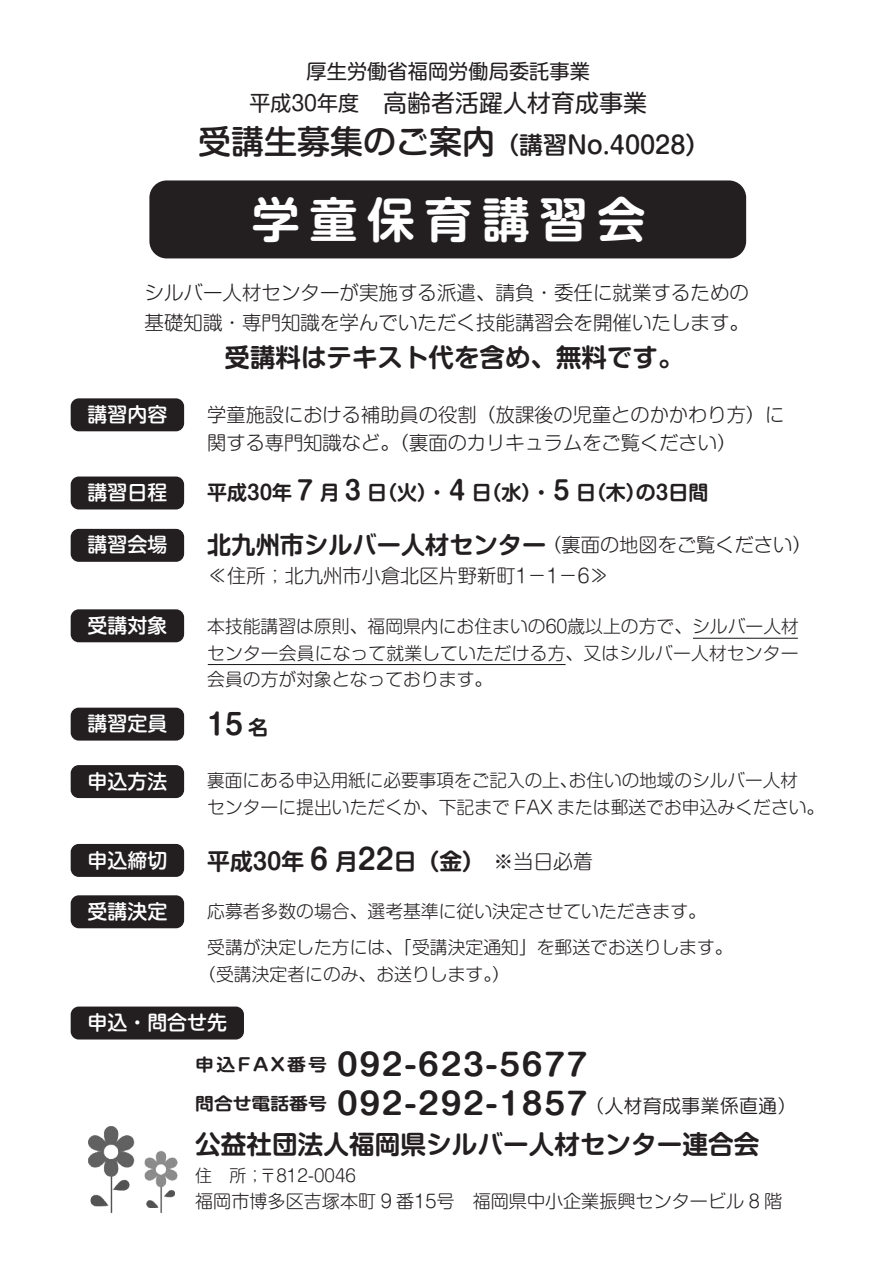
<style>
.page{position:relative;width:893px;height:1263px;background:#fff}
.page>*{position:absolute;margin:0;border:0;box-sizing:border-box;transform-origin:0 0}
.t1{font:700 48px "Shin M Go Pro De";letter-spacing:.2em;color:#fff}
.t2{font:700 30px "Shin M Go Pro De";letter-spacing:.05em;color:#231f20;scale:1.1 1}
.t3{font:700 28.5px "Shin M Go Pro De";color:#231f20}
.t4{font:700 25.65px "Shin M Go Pro De";color:#231f20}
.t5{font:700 25.5px "Shin M Go Pro De";color:#231f20}
.t6{font:700 24.15px "Shin M Go Pro De";color:#231f20}
.t7{font:500 24px "Shin M Go Pro";color:#231f20}
.t8{font:24px "Shin M Go Pro";color:#231f20}
.t9{font:700 22.8px "Shin M Go Pro De";color:#231f20}
.t10{font:20.25px "Shin M Go Pro";color:#231f20}
.t11{font:500 19.95px "Shin M Go Pro";color:#fff}
.t12{font:700 19.95px "Shin M Go Pro De";color:#231f20}
.t13{font:300 19.5px/29.7px "Shin M Go Pro";color:#231f20}
.t14{font:300 19.2px/28.3px "Shin M Go Pro";color:#231f20}
.t15{font:300 18.15px "Shin M Go Pro";color:#231f20}
.t16{font:300 17.85px/26.2px "Shin M Go Pro";color:#231f20}
.t17{font:300 17.1px "Shin M Go Pro";color:#231f20}
.t18{font:700 17.1px "Shin M Go Pro De";color:#231f20;scale:1.1 1}
.t19{font:700 17.1px "Shin M Go Pro De";letter-spacing:.125em;color:#231f20;scale:1.1 1}
.s1{font-size:21px}
.s2{font-size:33px}
.s3{font-size:25.65px}
.s4{font-size:19.95px}
.s5{font-size:28.5px}
.s6{font-family:"Shin M Go Pro";font-weight:300;font-size:19.95px}
.s7{font-family:"Seurat Pro M";font-weight:400;font-size:19.2px}
</style>
<div class="page">
<div style="left:71px;top:398px;width:113px;height:33px;background:#231f20;border-radius:8px"></div>
<div style="left:71px;top:476px;width:113px;height:33px;background:#231f20;border-radius:8px"></div>
<div style="left:71px;top:529px;width:113px;height:33px;background:#231f20;border-radius:8px"></div>
<div style="left:71px;top:609px;width:113px;height:33px;background:#231f20;border-radius:8px"></div>
<div style="left:71px;top:708px;width:113px;height:33px;background:#231f20;border-radius:8px"></div>
<div style="left:71px;top:765px;width:113px;height:33px;background:#231f20;border-radius:8px"></div>
<div style="left:71px;top:844px;width:113px;height:33px;background:#231f20;border-radius:8px"></div>
<div style="left:71px;top:895px;width:113px;height:33px;background:#231f20;border-radius:8px"></div>
<div style="left:71px;top:1006px;width:173px;height:33px;background:#231f20;border-radius:8px"></div>
<img style="left:89px;top:1126px;width:89px;height:87px">
<div style="left:149px;top:180px;width:597px;height:78px;background:#231f20;border-radius:17px"></div>
<hr style="left:693px;top:638px;width:105px;height:1px;background:#231f20">
<hr style="left:208px;top:664px;width:358px;height:1px;background:#231f20">
<p class="t10" style="left:307px;top:55px;width:285px">厚生労働省福岡労働局委託事業</p>
<h3 class="t8" style="left:249px;top:84px;width:399px"><span class="s1">平成30年度</span>　高齢者活躍人材育成事業</h3>
<h3 class="t7" style="left:198px;top:126px;width:513px"><span class="s2">受講生募集のご案内</span>（講習No.40028）</h3>
<h1 class="t1" style="left:252px;top:181px;width:395px">学童保育講習会</h1>
<p class="t13" style="left:144px;top:275px;width:606px">シルバー人材センターが実施する派遣、請負・委任に就業するための基礎知識・専門知識を学んでいただく技能講習会を開催いたします。</p>
<h3 class="t5" style="left:225px;top:337px;width:460px">受講料はテキスト代を含め、無料です。</h3>
<p class="t11" style="left:87px;top:398px;width:81px">講習内容</p>
<p class="t14" style="left:207px;top:398px;width:579px">学童施設における補助員の役割（放課後の児童とのかかわり方）に関する専門知識など。（裏面のカリキュラムをご覧ください）</p>
<p class="t11" style="left:87px;top:476px;width:81px">講習日程</p>
<p class="t12" style="left:207px;top:476px;width:503px">平成30年 <span class="s3">7</span> 月 <span class="s3">3</span> 日（火）・<span class="s3">4</span> 日（水）・<span class="s3">5</span> 日（木）の3日間</p>
<p class="t11" style="left:87px;top:529px;width:81px">講習会場</p>
<h3 class="t6" style="left:207px;top:525px;width:341px">北九州市シルバー人材センター</h3>
<p class="t14" style="left:208px;top:560px;width:402px">≪住所；北九州市小倉北区片野新町1－1－6≫</p>
<p class="t14" style="left:542px;top:528px;width:271px">（裏面の地図をご覧ください）</p>
<p class="t11" style="left:87px;top:609px;width:81px">受講対象</p>
<p class="t16" style="left:207px;top:611px;width:593px;text-align:justify">本技能講習は原則、福岡県内にお住まいの60歳以上の方で、シルバー人材センター会員になって就業していただける方、又はシルバー人材センター会員の方が対象となっております。</p>
<p class="t11" style="left:87px;top:707px;width:81px">講習定員</p>
<h3 class="t3" style="left:207px;top:701px;width:62px">15 <span class="s4">名</span></h3>
<p class="t16" style="left:207px;top:765px;width:619px">裏面にある申込用紙に必要事項をご記入の上、お住いの地域のシルバー人材<br>センターに提出いただくか、下記まで FAX または郵送でお申込みください。</p>
<p class="t11" style="left:87px;top:765px;width:81px">申込方法</p>
<p class="t11" style="left:87px;top:844px;width:81px">申込締切</p>
<p class="t9" style="left:207px;top:843px;width:387px">平成30年 <span class="s5">6</span> 月<span class="s5">22</span>日（金） <span class="s6">※当日必着</span></p>
<p class="t11" style="left:87px;top:895px;width:81px">受講決定</p>
<p class="t16" style="left:207px;top:896px;width:500px">応募者多数の場合、選考基準に従い決定させていただきます。</p>
<p class="t16" style="left:198px;top:932px;width:536px;text-indent:9px">受講が決定した方には、「受講決定通知」を郵送でお送りします。（受講決定者にのみ、お送りします。）</p>
<p class="t11" style="left:87px;top:1006px;width:141px">申込・問合せ先</p>
<p class="t19" style="left:195px;top:1050px;width:121px">申込FAX番号</p>
<p class="t18" style="left:195px;top:1089px;width:121px">問合せ電話番号</p>
<h2 class="t2" style="left:337px;top:1040px;width:229px">092-623-5677</h2>
<h2 class="t2" style="left:337px;top:1079px;width:419px">092-292-1857<span class="s7">（人材育成事業係直通）</span></h2>
<h3 class="t4" style="left:195px;top:1123px;width:566px">公益社団法人福岡県シルバー人材センター連合会</h3>
<p class="t17" style="left:195px;top:1162px;width:162px">住　所；〒812-0046</p>
<p class="t15" style="left:195px;top:1186px;width:589px">福岡市博多区吉塚本町 9 番15号　福岡県中小企業振興センタービル 8 階</p>
</div>
